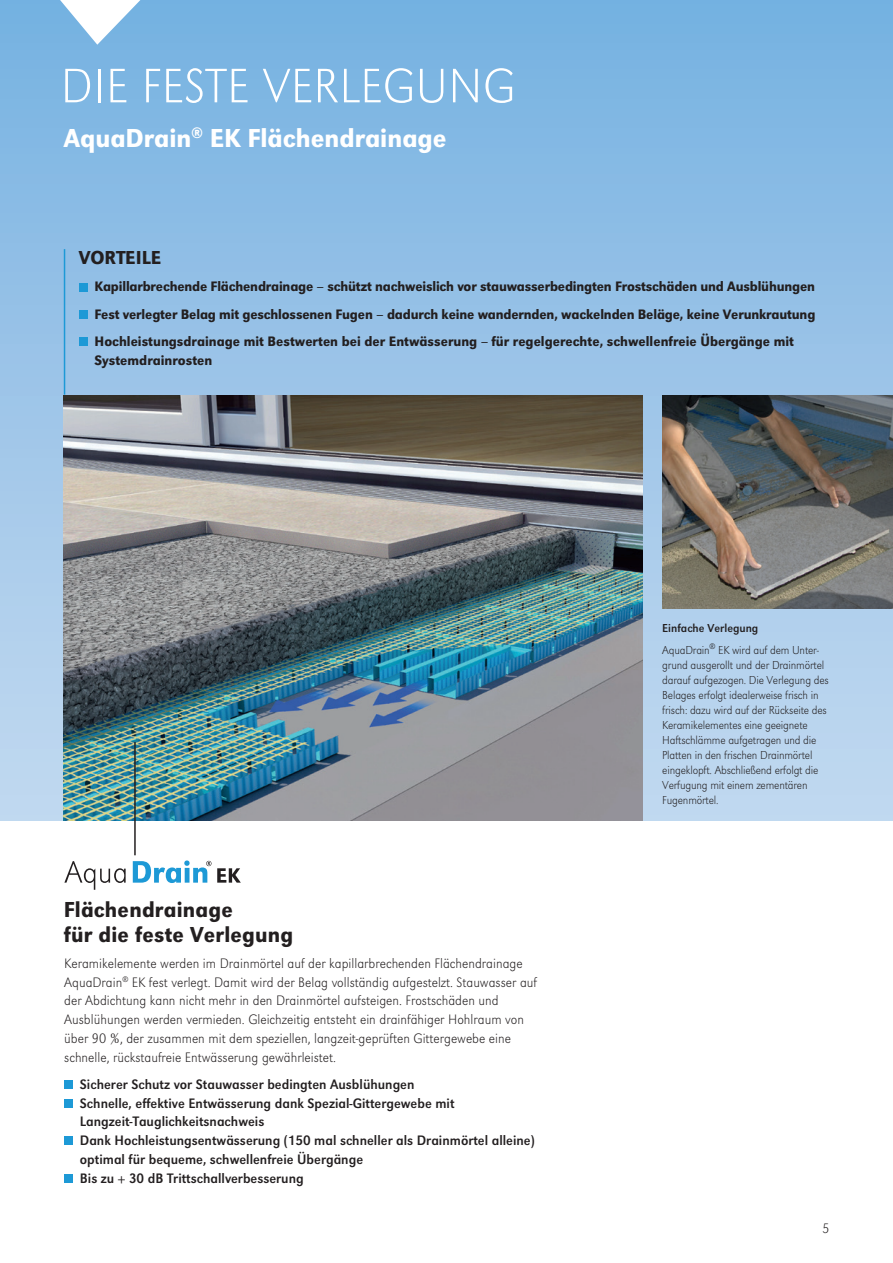
<style>
.page{position:relative;width:893px;height:1263px;background:#fff}
.page>*{position:absolute;margin:0;border:0;box-sizing:border-box;transform-origin:0 0}
.t1{font:50.25px "URW Grotesk T Extr Ligh Narr";letter-spacing:.01em;color:#fff}
.t2{font:27px "URW Grotesk T Medi Narr";color:#fff}
.t3{font:22.5px/25.5px "URW Grotesk T Medi Narr";letter-spacing:.01em;color:#231f20}
.t4{font:19.5px "URW Grotesk T Medi Narr";color:#231f20}
.t5{font:14.25px/18.8px "URW Grotesk T Extr Ligh Narr";color:#231f20}
.t6{font:14.25px/27.3px "URW Grotesk T Medi Narr";letter-spacing:-.01em;color:#231f20;text-align:justify}
.t7{font:14.25px/18.8px "URW Grotesk T Regu Narr";color:#231f20}
.t8{font:12px/15px "URW Grotesk T Extr Ligh Narr";letter-spacing:-.015em;color:#231f20}
.t9{font:12px "URW Grotesk T Regu Narr";color:#231f20}
</style>
<div class="page">
<div style="left:0;top:0;width:893px;height:821px;background:linear-gradient(to bottom,#76b1e1,#c3d8ee)"></div>
<div style="left:79px;top:283px;width:8px;height:8px;background:#1d99d6"></div>
<div style="left:79px;top:310px;width:8px;height:9px;background:#1d99d6"></div>
<div style="left:79px;top:337px;width:8px;height:9px;background:#1d99d6"></div>
<img style="left:64px;top:395px;width:578px;height:426px">
<div style="left:64px;top:1080px;width:9px;height:9px;background:#1d99d6"></div>
<div style="left:64px;top:1099px;width:9px;height:8px;background:#1d99d6"></div>
<div style="left:64px;top:1136px;width:9px;height:9px;background:#1d99d6"></div>
<div style="left:64px;top:1174px;width:9px;height:8px;background:#1d99d6"></div>
<img style="left:662px;top:395px;width:231px;height:214px">
<hr style="left:134px;top:742px;width:2px;height:113px;background:#231f20">
<hr style="left:64px;top:249px;width:1px;height:146px;background:#1d99d6">
<svg style="left:64px;top:861px;width:62px;height:29px"></svg>
<svg style="left:217px;top:868px;width:24px;height:15px"></svg>
<svg style="left:133px;top:860px;width:78px;height:23px"></svg>
<svg style="left:60px;top:0;width:80px;height:45px"></svg>
<h1 class="t1" style="left:61px;top:57px;width:448px">Die feste verlegung</h1>
<h2 class="t2" style="left:64px;top:122px;width:384px">AquaDrain<sup>®</sup> EK Flächendrainage</h2>
<h3 class="t4" style="left:79px;top:247px;width:84px">Vorteile</h3>
<p class="t6" style="left:95px;top:273px;width:722px">Kapillarbrechende Flächendrainage – schützt nachweislich vor stauwasserbedingten Frostschäden und Ausblühungen Fest verlegter Belag mit geschlossenen Fugen – dadurch keine wandernden, wackelnden Beläge, keine Verunkrautung Hochleistungsdrainage mit Bestwerten bei der Entwässerung – für regelgerechte, schwellenfreie Übergänge mit</p>
<p class="t6" style="left:95px;top:346px;width:119px">Systemdrainrosten</p>
<h3 class="t3" style="left:64px;top:896px;width:231px">Flächendrainage<br>für die feste Verlegung</h3>
<p class="t5" style="left:64px;top:954px;width:475px">Keramikelemente werden im Drainmörtel auf der kapillarbrechenden Flächendrainage AquaDrain<sup>®</sup> EK fest verlegt. Damit wird der Belag vollständig aufgestelzt. Stauwasser auf der Abdichtung kann nicht mehr in den Drainmörtel aufsteigen. Frostschäden und Ausblühungen werden vermieden. Gleichzeitig entsteht ein drainfähiger Hohlraum von über 90 %, der zusammen mit dem speziellen, langzeit-geprüften Gittergewebe eine schnelle, rückstaufreie Entwässerung gewährleistet.</p>
<p class="t7" style="left:80px;top:1074px;width:456px">Sicherer Schutz vor Stauwasser bedingten Ausblühungen<br>Schnelle, effektive Entwässerung dank Spezial-Gittergewebe mit Langzeit-Tauglichkeitsnachweis<br>Dank Hochleistungsentwässerung (150 mal schneller als Drainmörtel alleine) optimal für bequeme, schwellenfreie Übergänge<br>Bis zu + 30 dB Trittschallverbesserung</p>
<p class="t9" style="left:662px;top:621px;width:98px">Einfache Verlegung</p>
<p class="t8" style="left:662px;top:642px;width:168px">AquaDrain<sup>®</sup> EK wird auf dem U nter&shy;grund ausgerollt und der Drainmörtel darauf aufgezogen. Die Verlegung des Belages erfolgt idealerweise frisch in frisch: dazu wird auf der Rückseite des Keramikelementes eine geeignete Haftschlämme aufgetragen und die Platten in den frischen Drainmörtel eingeklopft. Abschließend erfolgt die Verfugung mit einem zementären Fugenmörtel.</p>
<p class="t5" style="left:822px;top:1219px;width:9px">5</p>
</div>
